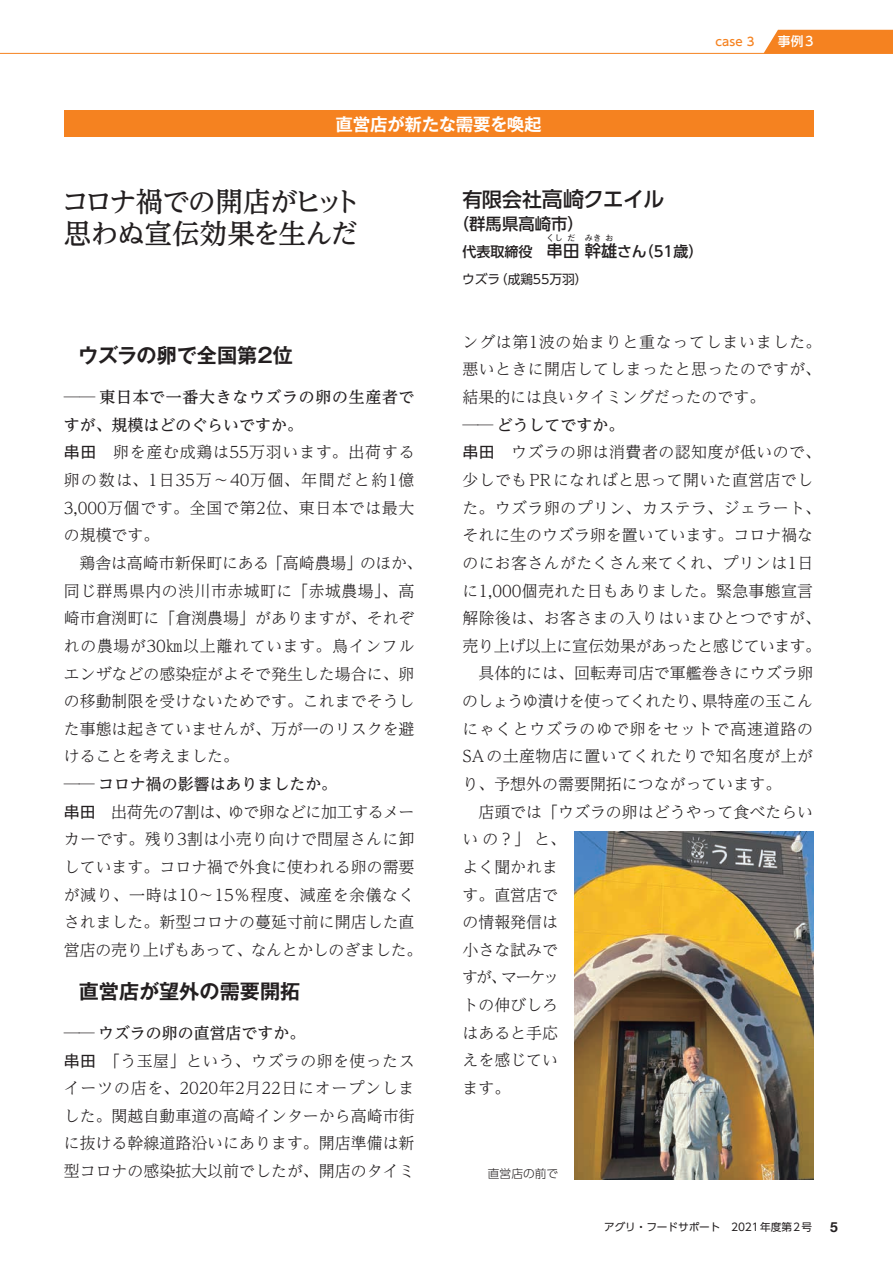
<style>
.page{position:relative;width:893px;height:1263px;background:#fff}
.page>*{position:absolute;margin:0;border:0;box-sizing:border-box;transform-origin:0 0}
.t1{font:500 27.6px/32px "UD Reimin Pr 6 N";letter-spacing:-.04em;color:#231f20}
.t2{font:500 21px "UD Shin Go Pr 6";letter-spacing:-.04em;color:#231f20}
.t3{font:700 20.25px "Gothic MB101 Pr 6 N De";color:#231f20}
.t4{font:700 17.55px "Gothic MB101 Pr 6 N De";letter-spacing:-.015em;color:#fff}
.t5{font:500 16.35px "UD Shin Go Pr 6";color:#231f20}
.t6{font:300 15.9px/27.6px "UD Reimin Pr 6 N";color:#231f20}
.t7{font:500 14.85px "UD Shin Go Pr 6";color:#231f20}
.t8{font:700 13.8px "Helvetica Neue";color:#231f20}
.t9{font:12.75px "UD Shin Go Pr 6 N";letter-spacing:-.01em;color:#231f20}
.t10{font:500 12.75px "UD Shin Go Pr 6";color:#fff}
.t11{font:300 11.7px "UD Shin Go Pr 6";color:#231f20}
.t12{font:500 11.7px "UD Shin Go Pr 6";color:#f58220}
.t13{font:10.65px "UD Shin Go Pro";letter-spacing:-.005em;color:#231f20}
.t14{font:500 8.25px "UD Shin Go Pr 6";color:#231f20}
.s1{font-size:19.95px}
.s2{font-size:14.1px}
.s3{font-size:16.35px}
.s4{font-weight:500}
.s5{font-family:"Gothic MB101 Pro";font-weight:400}
</style>
<div class="page">
<div style="left:763px;top:30px;width:130px;height:23px;background:#f58220"></div>
<hr style="left:0;top:53px;width:893px;height:1px;background:#f58220">
<img style="left:574px;top:831px;width:239px;height:348px">
<div style="left:64px;top:111px;width:749px;height:26px;background:#f58220"></div>
<p class="t12" style="left:715px;top:32px;width:41px">case 3</p>
<p class="t10" style="left:778px;top:31px;width:37px">事例3</p>
<p class="t4" style="left:335px;top:109px;width:208px">直営店が新たな需要を喚起</p>
<h1 class="t1" style="left:62px;top:185px;width:301px">コロナ禍での開店がヒット思わぬ宣伝効果を生んだ</h1>
<h2 class="t2" style="left:462px;top:182px;width:204px"><span class="s1">有限会社</span>高崎クエイル</h2>
<p class="t5" style="left:453px;top:210px;width:132px">（群馬県高崎市）</p>
<p class="t14" style="left:547px;top:232px;width:18px">くし</p>
<p class="t7" style="left:462px;top:239px;width:242px"><span class="s2">代表取締役　</span><span class="s3">串田幹雄</span>さん（51歳）</p>
<p class="t14" style="left:567px;top:232px;width:10px">だ</p>
<p class="t14" style="left:585px;top:232px;width:18px">みき</p>
<p class="t14" style="left:605px;top:232px;width:10px">お</p>
<p class="t9" style="left:462px;top:268px;width:127px">ウズラ（成鶏55万羽）</p>
<p class="t3" style="left:78px;top:339px;width:216px">ウズラの卵で全国第2位</p>
<p class="t6" style="left:64px;top:383px;width:360px"><span class="s4">── 東日本で一番大きなウズラの卵の生産者ですが、規模はどのぐらいですか。<br></span><span class="s5">串田</span>　卵を産む成鶏は55万羽います。出荷する卵の数は、1日35万〜40万個、年間だと約1億<br>3,000万個です。全国で第2位、東日本では最大の規模です。<br>　鶏舎は高崎市新保町にある「高崎農場」のほか、同じ群馬県内の渋川市赤城町に「赤城農場」、高崎市倉渕町に「倉渕農場」がありますが、それぞれの農場が30㎞以上離れています。鳥インフルエンザなどの感染症がよそで発生した場合に、卵の移動制限を受けないためです。これまでそうした事態は起きていませんが、万が一のリスクを避けることを考えました。</p>
<p class="t6" style="left:64px;top:770px;width:360px"><span class="s4">── コロナ禍の影響はありましたか。<br></span><span class="s5">串田</span>　出荷先の7割は、ゆで卵などに加工するメーカーです。残り3割は小売り向けで問屋さんに卸しています。コロナ禍で外食に使われる卵の需要が減り、一時は10〜15％程度、減産を余儀なくされました。新型コロナの蔓延寸前に開店した直営店の売り上げもあって、なんとかしのぎました。</p>
<p class="t3" style="left:79px;top:974px;width:223px">直営店が望外の需要開拓</p>
<p class="t6" style="left:64px;top:1018px;width:352px"><span class="s4">── ウズラの卵の直営店ですか。<br></span><span class="s5">串田</span>　「う玉屋」という、ウズラの卵を使ったスイーツの店を、2020年2月22日にオープンしました。関越自動車道の高崎インターから高崎市街に抜ける幹線道路沿いにあります。開店準備は新型コロナの感染拡大以前でしたが、開店のタイミ</p>
<p class="t6" style="left:462px;top:327px;width:360px;text-align:justify">ングは第1波の始まりと重なってしまいました。悪いときに開店してしまったと思ったのですが、結果的には良いタイミングだったのです。</p>
<p class="t6" style="left:462px;top:410px;width:361px"><span class="s4">── どうしてですか。<br></span><span class="s5">串田</span>　ウズラの卵は消費者の認知度が低いので、少しでもPRになればと思って開いた直営店でした。ウズラ卵のプリン、カステラ、ジェラート、それに生のウズラ卵を置いています。コロナ禍なのにお客さんがたくさん来てくれ、プリンは1日に1,000個売れた日もありました。緊急事態宣言解除後は、お客さまの入りはいまひとつですが、売り上げ以上に宣伝効果があったと感じています。　具体的には、回転寿司店で軍艦巻きにウズラ卵のしょうゆ漬けを使ってくれたり、県特産の玉こんにゃくとウズラのゆで卵をセットで高速道路の<br>SAの土産物店に置いてくれたりで知名度が上がり、予想外の需要開拓につながっています。<br>　店頭では「ウズラの卵はどうやって食べたらいいの？」と、<br>よく聞かれま<br>す。直営店で<br>の情報発信は<br>小さな試みで<br>すが、マーケッ<br>トの伸びしろ<br>はあると手応<br>えを感じてい<br>ます。</p>
<p class="t11" style="left:488px;top:1164px;width:72px">直営店の前で</p>
<p class="t13" style="left:604px;top:1218px;width:210px">アグリ・フードサポート　2021年度第2号</p>
<p class="t8" style="left:830px;top:1216px;width:9px">5</p>
</div>
